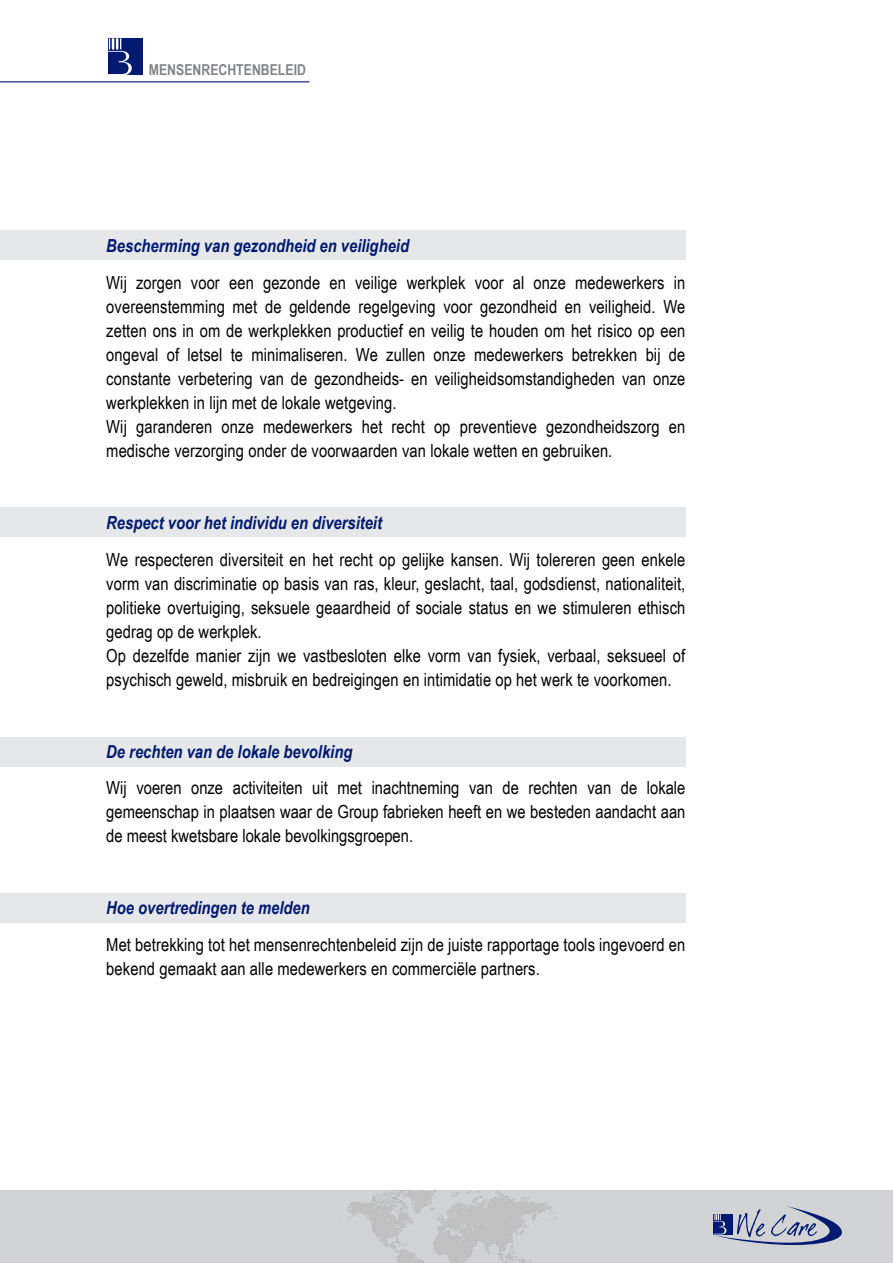
<style>
.page{position:relative;width:893px;height:1263px;background:#fff}
.page>*{position:absolute;margin:0;border:0;box-sizing:border-box;transform-origin:0 0}
.t1{font:18px/24px "Arial Narrow";letter-spacing:.005em;color:#000}
.t2{font:italic 700 18px "Arial Narrow";color:#001a71}
.t3{font:700 15px "Arial Narrow";color:#808285}
</style>
<div class="page">
<div style="left:0;top:893px;width:685px;height:30px;background:#e6e7e8"></div>
<div style="left:0;top:737px;width:685px;height:29px;background:#e6e7e8"></div>
<div style="left:0;top:507px;width:685px;height:30px;background:#e6e7e8"></div>
<div style="left:0;top:230px;width:685px;height:29px;background:#e6e7e8"></div>
<hr style="left:0;top:81px;width:309px;height:1px;background:#001a71">
<div style="left:108px;top:38px;width:35px;height:37px;background:#001a71"></div>
<svg style="left:108px;top:38px;width:24px;height:37px"></svg>
<div style="left:0;top:1191px;width:893px;height:72px;background:#d1d3d4"></div>
<img style="left:347px;top:1191px;width:209px;height:72px">
<svg style="left:713px;top:1206px;width:129px;height:39px"></svg>
<p class="t3" style="left:149px;top:58px;width:159px">MENSENRECHTENBELEID</p>
<p class="t2" style="left:106px;top:232px;width:304px">Bescherming van gezondheid en veiligheid</p>
<p class="t1" style="left:106px;top:270px;width:581px">Wij zorgen voor een gezonde en veilige werkplek voor al onze medewerkers in overeenstemming met de geldende regelgeving voor gezondheid en veiligheid. We zetten ons in om de werkplekken productief en veilig te houden om het risico op een ongeval of letsel te minimaliseren. We zullen onze medewerkers betrekken bij de constante verbetering van de gezondheids- en veiligheidsomstandigheden van onze werkplekken in lijn met de lokale wetgeving.<br>Wij garanderen onze medewerkers het recht op preventieve gezondheidszorg en medische verzorging onder de voorwaarden van lokale wetten en gebruiken.</p>
<p class="t2" style="left:106px;top:509px;width:277px">Respect voor het individu en diversiteit</p>
<p class="t1" style="left:106px;top:546px;width:581px">We respecteren diversiteit en het recht op gelijke kansen. Wij tolereren geen enkele vorm van discriminatie op basis van ras, kleur, geslacht, taal, godsdienst, nationaliteit, politieke overtuiging, seksuele geaardheid of sociale status en we stimuleren ethisch gedrag op de werkplek.<br>Op dezelfde manier zijn we vastbesloten elke vorm van fysiek, verbaal, seksueel of psychisch geweld, misbruik en bedreigingen en intimidatie op het werk te voorkomen.</p>
<p class="t2" style="left:106px;top:737px;width:248px">De rechten van de lokale bevolking</p>
<p class="t1" style="left:106px;top:775px;width:581px;text-align:justify">Wij voeren onze activiteiten uit met inachtneming van de rechten van de lokale gemeenschap in plaatsen waar de Group fabrieken heeft en we besteden aandacht aan de meest kwetsbare lokale bevolkingsgroepen.</p>
<p class="t2" style="left:106px;top:894px;width:205px">Hoe overtredingen te melden</p>
<p class="t1" style="left:106px;top:932px;width:581px">Met betrekking tot het mensenrechtenbeleid zijn de juiste rapportage tools ingevoerd en bekend gemaakt aan alle medewerkers en commerciële partners.</p>
</div>
